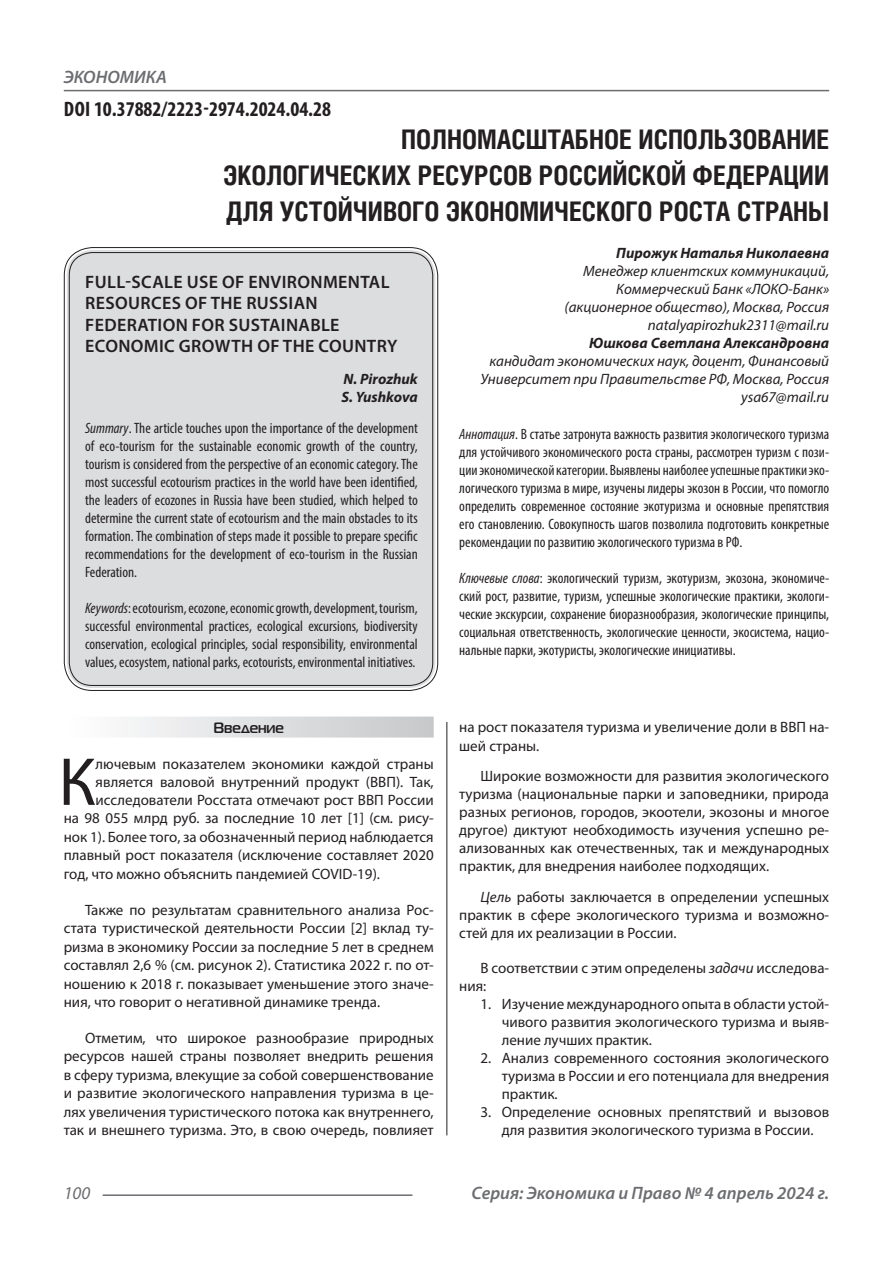
<style>
.page{position:relative;width:893px;height:1263px;background:#fff}
.page>*{position:absolute;margin:0;border:0;box-sizing:border-box;transform-origin:0 0}
.Статья_текст_первый{font:68.4px "Myriad Pro";color:#231f20}
.Статья_название{font:700 27px/36px "Helios Cond C";color:#231f20;text-align:justify}
.ДОИ{font:700 condensed 21px "Myriad Pro";color:#231f20}
.Статья_название_англ{font:600 18px/21.6px "Myriad Pro";letter-spacing:.02em;color:#231f20}
.t1{font:italic 600 18px "Myriad Pro";color:#6c6d70}
.t2{font:italic 18px "Myriad Pro";color:#6c6d70}
.Статья_текст{font:15px/18px "Myriad Pro";color:#231f20;text-align:justify}
.Статья_аннотация_анг{font:condensed 15px/18px "Myriad Pro";color:#231f20;text-align:justify}
.Статья_аннотация_тек{font:condensed 15px/18px "Myriad Pro";color:#231f20;text-align:justify}
.Статья_текст_первый-2{font:15px "Myriad Pro";color:#231f20}
.Статья_автор_инфо{font:italic 15px/18px "Myriad Pro";color:#231f20;text-align:right}
.Статья_автор_инфо-2{font:italic 700 15px "Myriad Pro";color:#231f20}
.Статья_автор_англ{font:italic 700 15px "Myriad Pro";color:#231f20}
.Статья_подзаголовок{font:700 15px "Magistral C";color:#231f20}
.s1{font-style:italic}
</style>
<div class="page">
<hr style="left:446px;top:128px;width:1px;height:1007px;background:#231f20">
<hr style="left:103px;top:1194px;width:309px;height:2px;background:#6c6d70">
<hr style="left:64px;top:90px;width:765px;height:1px;background:#6c6d70">
<div style="left:441px;top:98px;width:10px;height:623px;background:#fff"></div>
<div style="left:67px;top:250px;width:368px;height:438px;background:#dcdddf;border-radius:26px"></div>
<div style="left:64px;top:716px;width:370px;height:21px;background:linear-gradient(to right,#fefeff,#c6c8ca)"></div>
<p class="t1" style="left:64px;top:66px;width:105px">ЭКОНОМИКА</p>
<p class="ДОИ" style="left:64px;top:96px;width:269px">DOI 10.37882/2223-2974.2024.04.28</p>
<p class="Статья_название" style="left:223px;top:121px;width:608px;text-indent:178px">ПОЛНОМАСШТАБНОЕ ИСПОЛЬЗОВАНИЕ ЭКОЛОГИЧЕСКИХ РЕСУРСОВ РОССИЙСКОЙ ФЕДЕРАЦИИ ДЛЯ УСТОЙЧИВОГО ЭКОНОМИЧЕСКОГО РОСТА СТРАНЫ</p>
<p class="Статья_автор_инфо-2" style="left:616px;top:243px;width:214px">Пирожук Наталья Николаевна</p>
<p class="Статья_автор_инфо" style="left:564px;top:262px;width:266px">Менеджер клиентских коммуникаций,<br>Коммерческий Банк «ЛОКО-Банк» (акционерное общество), Москва, Россия</p>
<p class="Статья_автор_инфо" style="left:648px;top:316px;width:183px">natalyapirozhuk2311@mail.ru</p>
<p class="Статья_автор_инфо-2" style="left:589px;top:333px;width:241px">Юшкова Светлана Александровна</p>
<p class="Статья_автор_инфо" style="left:480px;top:352px;width:350px;text-align:center">кандидат экономических наук, доцент, Финансовый<br>Университет при Правительстве РФ, Москва, Россия</p>
<p class="Статья_автор_инфо" style="left:741px;top:388px;width:90px">ysa67@mail.ru</p>
<p class="Статья_аннотация_тек" style="left:459px;top:425px;width:371px"><span class="s1">Аннотация</span>. В статье затронута важность развития экологического туризма для устойчивого экономического роста страны, рассмотрен туризм с пози&shy;ции экономической категории. Выявлены наиболее успешные практики эко&shy;логического туризма в мире, изучены лидеры экозон в России, что помогло определить современное состояние экотуризма и основные препятствия его становлению. Совокупность шагов позволила подготовить конкретные рекомендации по развитию экологического туризма в РФ.</p>
<p class="Статья_аннотация_тек" style="left:459px;top:569px;width:371px"><span class="s1">Ключевые слова</span>: экологический туризм, экотуризм, экозона, экономиче&shy;ский рост, развитие, туризм, успешные экологические практики, экологи&shy;ческие экскурсии, сохранение биоразнообразия, экологические принципы, социальная ответственность, экологические ценности, экосистема, нацио&shy;нальные парки, экотуристы, экологические инициативы.</p>
<p class="Статья_название_англ" style="left:85px;top:270px;width:314px">FULL-SCALE USE OF ENVIRONMENTAL<br>RESOURCES OF THE RUSSIAN<br>FEDERATION FOR SUSTAINABLE<br>ECONOMIC GROWTH OF THE COUNTRY</p>
<p class="Статья_автор_англ" style="left:344px;top:369px;width:76px">N. Pirozhuk</p>
<p class="Статья_автор_англ" style="left:341px;top:387px;width:78px">S. Yushkova</p>
<p class="Статья_аннотация_анг" style="left:85px;top:418px;width:334px"><span class="s1">Summary</span>. The article touches upon the importance of the development of eco-tourism for the sustainable economic growth of the country, tourism is considered from the perspective of an economic category. The most successful ecotourism practices in the world have been identified, the leaders of ecozones in Russia have been studied, which helped to determine the current state of ecotourism and the main obstacles to its formation. The combination of steps made it possible to prepare specific recommendations for the development of eco-tourism in the Russian Federation.</p>
<p class="Статья_аннотация_анг" style="left:85px;top:598px;width:334px"><span class="s1">Keywords</span>: ecotourism, ecozone, economic growth, development, tourism, successful environmental practices, ecological excursions, biodiversity conservation, ecological principles, social responsibility, environmental values, ecosystem, national parks, ecotourists, environmental initiatives.</p>
<p class="Статья_подзаголовок" style="left:213px;top:719px;width:72px">Введение</p>
<p class="Статья_текст_первый" style="left:59px;top:740px;width:39px">К</p>
<p class="Статья_текст_первый-2" style="left:96px;top:754px;width:340px">лючевым показателем экономики каждой страны</p>
<p class="Статья_текст_первый-2" style="left:96px;top:772px;width:340px">является валовой внутренний продукт (ВВП). Так,</p>
<p class="Статья_текст_первый-2" style="left:96px;top:790px;width:340px">исследователи Росстата отмечают рост ВВП России</p>
<p class="Статья_текст_первый-2" style="left:64px;top:809px;width:371px">на 98 055 млрд руб. за последние 10 лет [1] (см. рису-</p>
<p class="Статья_текст_первый-2" style="left:64px;top:828px;width:371px">нок 1). Более того, за обозначенный период наблюдается</p>
<p class="Статья_текст_первый-2" style="left:64px;top:846px;width:371px">плавный рост показателя (исключение составляет 2020</p>
<p class="Статья_текст_первый-2" style="left:64px;top:865px;width:316px">год, что можно объяснить пандемией COVID-19).</p>
<p class="Статья_текст" style="left:64px;top:900px;width:371px;line-height:18.6px;text-indent:21px">Также по результатам сравнительного анализа Рос&shy;стата туристической деятельности России [2] вклад ту&shy;ризма в экономику России за последние 5 лет в среднем составлял 2,6 % (см. рисунок 2). Статистика 2022 г. по от&shy;ношению к 2018 г. показывает уменьшение этого значе&shy;ния, что говорит о негативной динамике тренда.</p>
<p class="Статья_текст" style="left:64px;top:1028px;width:371px;line-height:18.6px;text-indent:21px">Отметим, что широкое разнообразие природных ресурсов нашей страны позволяет внедрить решения в сферу туризма, влекущие за собой совершенствование и развитие экологического направления туризма в це&shy;лях увеличения туристического потока как внутреннего, так и внешнего туризма. Это, в свою очередь, повлияет</p>
<p class="Статья_текст" style="left:459px;top:718px;width:371px">на рост показателя туризма и увеличение доли в ВВП на&shy;шей страны.</p>
<p class="Статья_текст" style="left:459px;top:767px;width:371px;text-indent:21px">Широкие возможности для развития экологического туризма (национальные парки и заповедники, природа разных регионов, городов, экоотели, экозоны и многое другое) диктуют необходимость изучения успешно ре&shy;ализованных как отечественных, так и международных практик, для внедрения наиболее подходящих.</p>
<p class="Статья_текст" style="left:459px;top:888px;width:371px;text-indent:21px"><span class="s1">Цель</span> работы заключается в определении успешных практик в сфере экологического туризма и возможно&shy;стей для их реализации в России.</p>
<p class="Статья_текст" style="left:459px;top:959px;width:371px;text-indent:21px">В соответствии с этим определены <span class="s1">задачи</span> исследова&shy;ния:</p>
<p class="Статья_текст" style="left:502px;top:995px;width:329px;text-indent:-21px">1. Изучение международного опыта в области устой&shy;чивого развития экологического туризма и выяв&shy;ление лучших практик.</p>
<p class="Статья_текст" style="left:502px;top:1049px;width:329px;text-indent:-21px">2. Анализ современного состояния экологического туризма в России и его потенциала для внедрения практик.</p>
<p class="Статья_текст" style="left:480px;top:1103px;width:350px;text-align:center">3. Определение основных препятствий и вызовов для развития экологического туризма в России.</p>
<p class="t2" style="left:64px;top:1182px;width:28px">100</p>
<p class="t1" style="left:472px;top:1182px;width:359px">Серия: Экономика и Право № 4 апрель 2024 г.</p>
</div>
